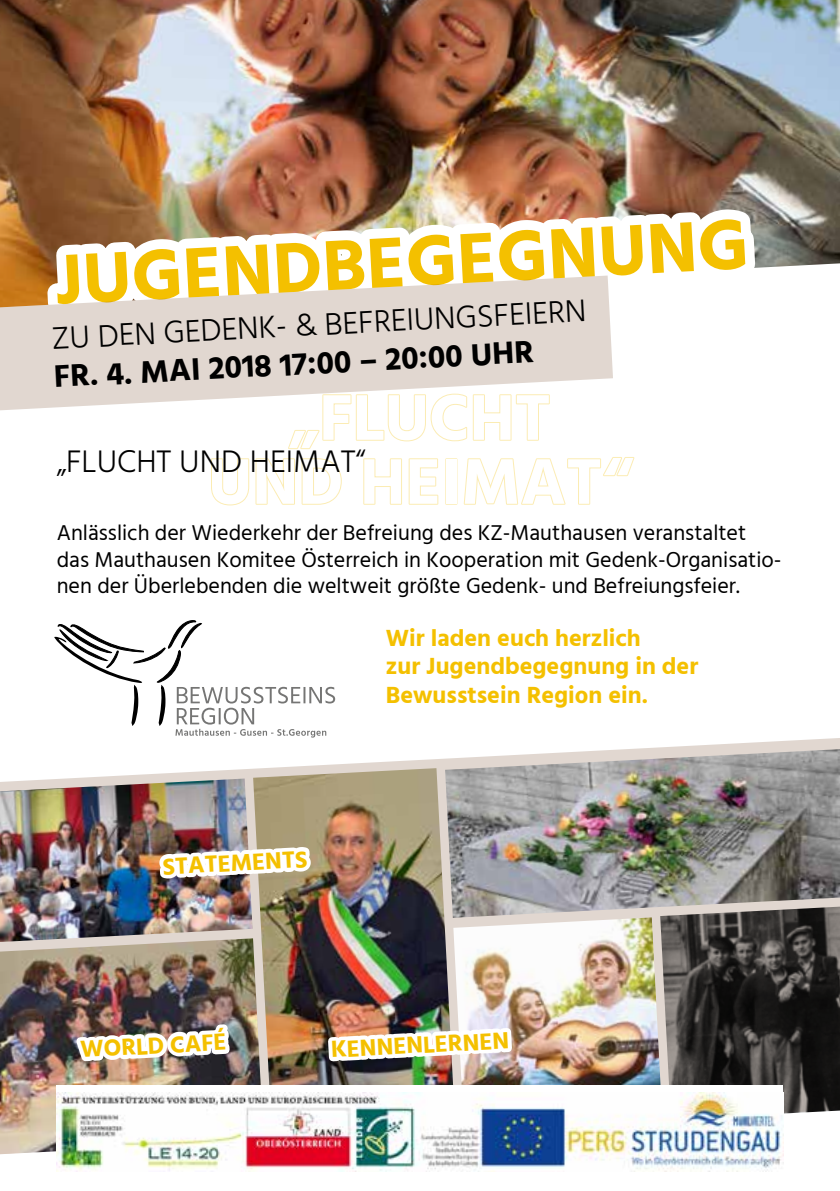
<style>
.page{position:relative;width:840px;height:1191px;background:#fff}
.page>*{position:absolute;margin:0;border:0;box-sizing:border-box;transform-origin:0 0}
.t1{font:700 72.6px "Hind";color:#f4c000}
.t2{font:700 66px/64px "Hind";color:#fff;text-align:center}
.t3{font:300 32px "Hind";color:#000}
.t4{font:700 32px "Hind";color:#000}
.t5{font:700 24px/28.8px "Hind";color:#f4c000}
.t6{font:22px/26.4px "Hind";color:#000}
</style>
<div class="page">
<img style="left:0;top:779px;width:53px;height:159px">
<img style="left:0;top:0;width:839px;height:275px">
<svg style="left:36px;top:226px;width:122px;height:49px"></svg>
<img style="left:158px;top:0;width:153px;height:275px">
<svg style="left:255px;top:212px;width:228px;height:63px"></svg>
<img style="left:483px;top:0;width:99px;height:275px">
<img style="left:582px;top:0;width:153px;height:379px">
<svg style="left:580px;top:201px;width:185px;height:101px"></svg>
<svg style="left:0;top:275px;width:612px;height:136px;background:#e4dad1"></svg>
<img style="left:0;top:938px;width:57px;height:216px">
<img style="left:773px;top:749px;width:66px;height:157px">
<img style="left:773px;top:906px;width:66px;height:213px">
<img style="left:57px;top:1092px;width:725px;height:79px">
<img style="left:53px;top:392px;width:720px;height:730px">
<h1 class="t1" style="left:52px;top:237px;width:696px;rotate:-3deg">JUGENDBEGEGNUNG</h1>
<h3 class="t3" style="left:51px;top:317px;width:536px;rotate:-3deg">ZU DEN GEDENK- &amp; BEFREIUNGSFEIERN</h3>
<h3 class="t4" style="left:53px;top:357px;width:481px;rotate:-3deg">FR. 4. MAI 2018 17:00 – 20:00 UHR</h3>
<h2 class="t2" style="left:208px;top:385px;width:425px">„FLUCHT<br>UND HEIMAT“</h2>
<h3 class="t3" style="left:57px;top:441px;width:309px">„FLUCHT UND HEIMAT“</h3>
<p class="t6" style="left:57px;top:521px;width:725px">Anlässlich der Wiederkehr der Befreiung des KZ-Mauthausen veranstaltet das Mauthausen Komitee Österreich in Kooperation mit Gedenk-Organisatio&shy;nen der Überlebenden die weltweit größte Gedenk- und Befreiungsfeier.</p>
<p class="t5" style="left:162px;top:852px;width:146px;rotate:-3deg">STATEMENTS</p>
<p class="t5" style="left:386px;top:623px;width:314px">Wir laden euch herzlich<br>zur Jugendbegegnung in der<br>Bewusstsein Region ein.</p>
<p class="t5" style="left:80px;top:1034px;width:148px;rotate:-3deg">WORLD CAFÉ</p>
<p class="t5" style="left:330px;top:1034px;width:180px;rotate:-3deg">KENNENLERNEN</p>
</div>
